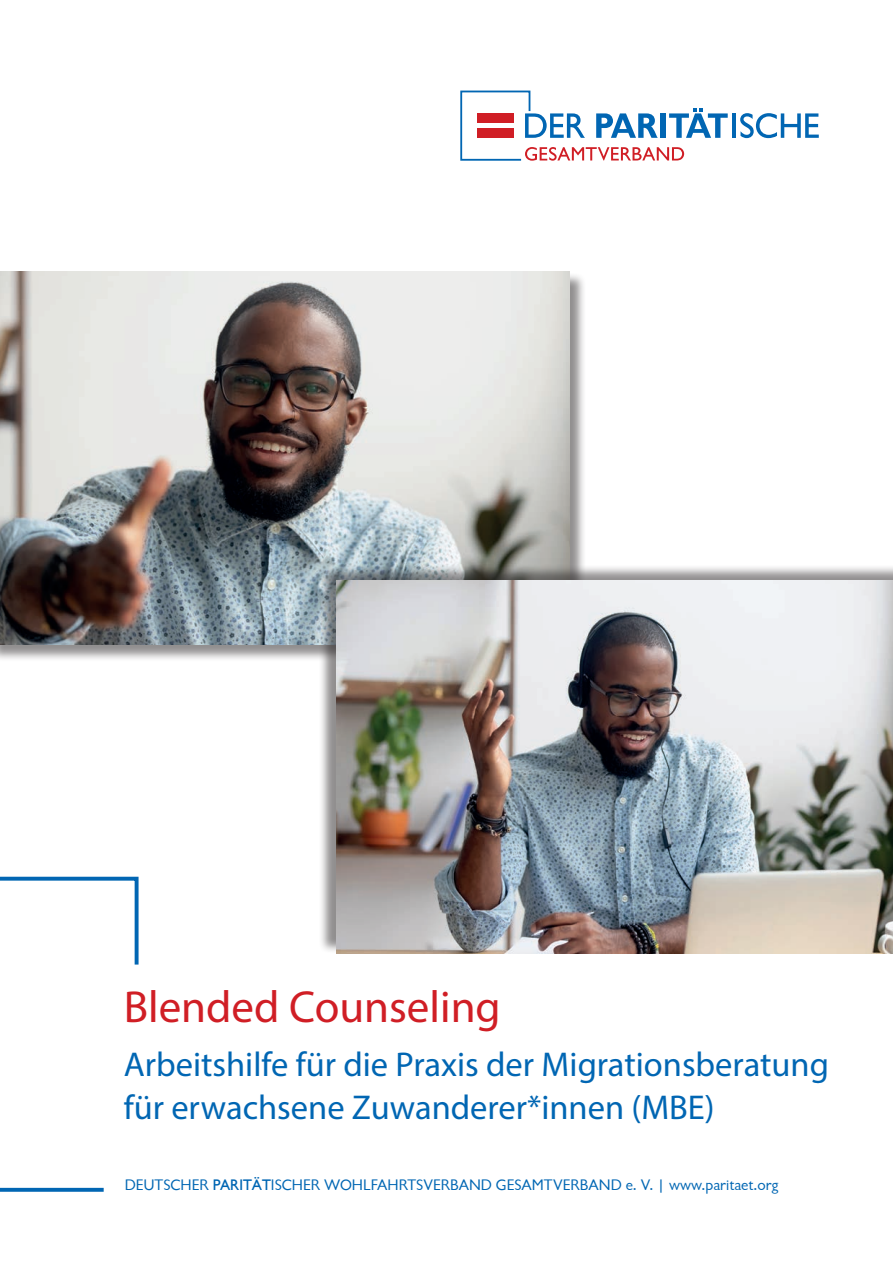
<style>
.page{position:relative;width:893px;height:1263px;background:#fff}
.page>*{position:absolute;margin:0;border:0;box-sizing:border-box;transform-origin:0 0}
.t1{font:45px "Myriad Pro";color:#d01e25}
.t2{font:34.5px/43.2px "Myriad Pro";color:#0166b3}
.t3{font:15.75px "Chantilly";color:#0166b3}
.s1{font-weight:500}
</style>
<div class="page">
<hr style="left:732px;top:113px;width:4px;height:25px;background:#0166b3">
<svg style="left:740px;top:113px;width:79px;height:25px"></svg>
<svg style="left:460px;top:91px;width:268px;height:70px"></svg>
<svg style="left:0;top:877px;width:139px;height:315px"></svg>
<div style="left:0;top:273px;width:586px;height:389px;background:#231f20;opacity:.5"></div>
<img style="left:0;top:272px;width:569px;height:373px">
<div style="left:318px;top:565px;width:575px;height:389px;background:#231f20;opacity:.5"></div>
<img style="left:337px;top:580px;width:556px;height:373px">
<h1 class="t1" style="left:124px;top:979px;width:379px">Blended Counseling</h1>
<p class="t2" style="left:124px;top:1042px;width:707px">Arbeitshilfe für die Praxis der Migrationsberatung für erwachsene Zuwanderer*innen (MBE)</p>
<p class="t3" style="left:125px;top:1176px;width:655px">DEUTSCHER <span class="s1">PARITÄT</span>ISCHER WOHLFAHRTSVERBAND GESAMTVERBAND e. V. | www.paritaet.org</p>
</div>
